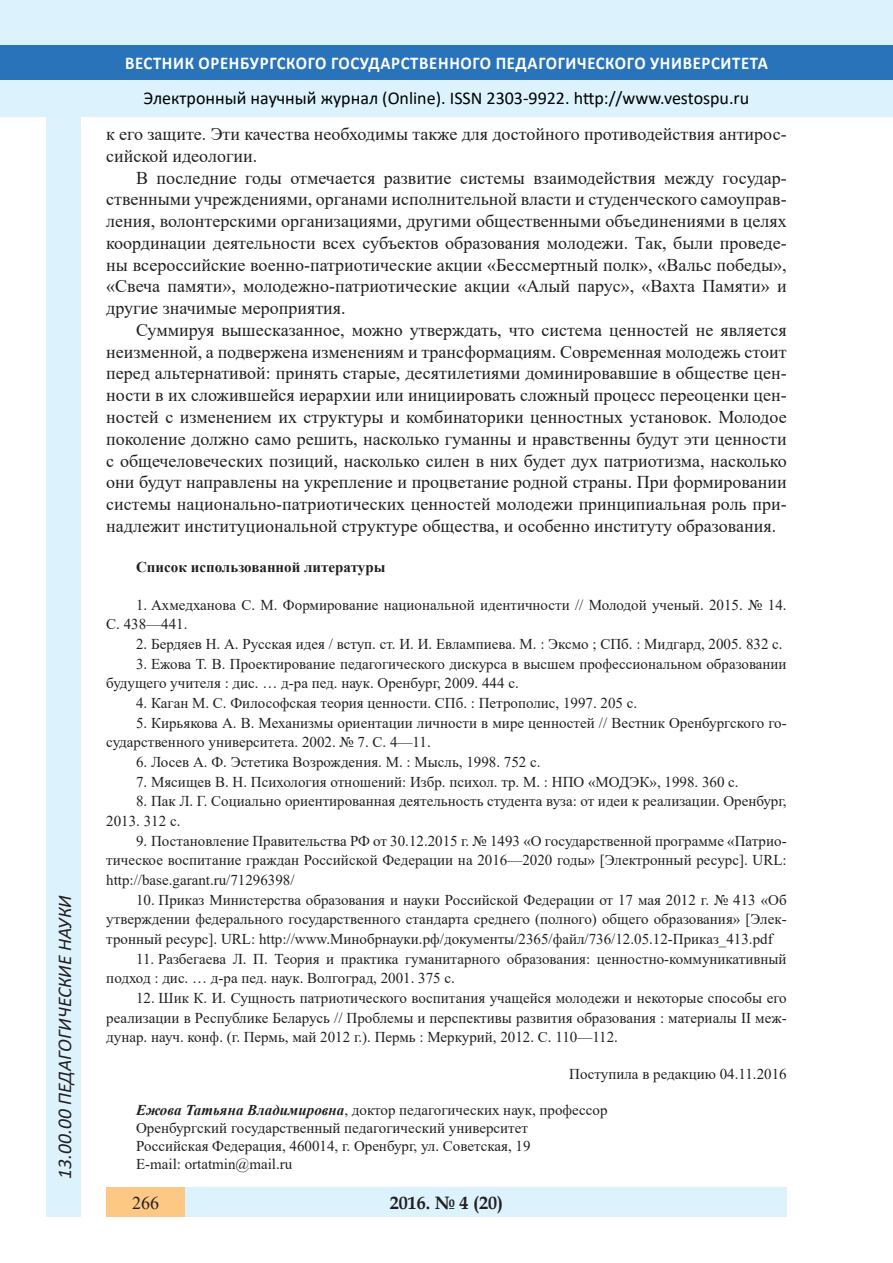
<style>
.page{position:relative;width:893px;height:1263px;background:#fff}
.page>*{position:absolute;margin:0;border:0;box-sizing:border-box;transform-origin:0 0}
.t1{font:italic 19.5px "Calibri";color:#231f20}
.Стиль2{font:18px/21.8px "Times New Roman";color:#231f20;text-align:justify}
.t2{font:18px "Calibri";color:#000}
.t3{font:700 18px "Calibri";letter-spacing:.04em;color:#fff;scale:.93 1}
.t4{font:700 18px "Book Antiqua";color:#231f20}
.литература{font:15px/19.6px "Times New Roman";color:#231f20}
.литература-2{font:700 15px "Times New Roman";color:#231f20}
.s1{font-weight:700;font-style:italic}
</style>
<div class="page">
<div style="left:0;top:0;width:893px;height:116px;background:#dcf2fc"></div>
<div style="left:0;top:45px;width:893px;height:34px;background:#2873ba"></div>
<div style="left:106px;top:1188px;width:681px;height:29px;background:#dcf2fc"></div>
<div style="left:106px;top:1188px;width:79px;height:29px;background:#fdc784"></div>
<div style="left:47px;top:116px;width:34px;height:1101px;background:#dcf2fc"></div>
<h1 class="t1" style="left:51px;top:1179px;width:285px;rotate:-90deg">13.00.00 ПЕДАГОГИЧЕСКИЕ НАУКИ</h1>
<h1 class="t1" style="left:51px;top:1105px;width:206px;rotate:-90deg">БИОЛОГИЧЕСКИЕ НАУКИ</h1>
<h1 class="t1" style="left:51px;top:1179px;width:11px;rotate:-90deg">0</h1>
<p class="t3" style="left:125px;top:50px;width:693px">ВЕСТНИК ОРЕНБУРГСКОГО ГОСУДАРСТВЕННОГО ПЕДАГОГИЧЕСКОГО УНИВЕРСИТЕТА</p>
<p class="t2" style="left:144px;top:85px;width:607px">Электронный научный журнал (Online). ISSN 2303-9922. http://www.vestospu.ru</p>
<p class="t2" style="left:583px;top:85px;width:13px">t</p>
<p class="Стиль2" style="left:106px;top:123px;width:682px">к его защите. Эти качества необходимы также для достойного противодействия антирос&shy;сийской идеологии.</p>
<p class="Стиль2" style="left:106px;top:166px;width:682px;text-indent:30px">В последние годы отмечается развитие системы взаимодействия между государ&shy;ственными учреждениями, органами исполнительной власти и студенческого самоуправ&shy;ления, волонтерскими организациями, другими общественными объединениями в целях координации деятельности всех субъектов образования молодежи. Так, были проведе&shy;ны всероссийские военно-патриотические акции «Бессмертный полк», «Вальс победы», «Свеча памяти», молодежно-патриотические акции «Алый парус», «Вахта Памяти» и другие значимые мероприятия.</p>
<p class="Стиль2" style="left:106px;top:318px;width:682px;text-indent:30px">Суммируя вышесказанное, можно утверждать, что система ценностей нe является неизменной, а подвержена изменениям и трансформациям. Современная молодежь стоит перед альтернативой: принять старые, десятилетиями доминировавшие в обществе цен&shy;ности в их сложившейся иерархии или инициировать сложный процесс переоценки цен&shy;ностей с изменением их структуры и комбинаторики ценностных установок. Молодое поколение должно само решить, насколько гуманны и нравственны будут эти ценности с общечеловеческих позиций, насколько силен в них будет дух патриотизма, насколько они будут направлены на укрепление и процветание родной страны. При формировании системы национально-патриотических ценностей молодежи принципиальная роль при&shy;надлежит институциональной структуре общества, и особенно институту образования.</p>
<p class="литература-2" style="left:136px;top:556px;width:251px">Список использованной литературы</p>
<p class="литература" style="left:106px;top:594px;width:682px;text-indent:30px">1. Ахмедханова С. М. Формирование национальной идентичности // Молодой ученый. 2015. № 14.<br>С. 438—441.</p>
<p class="литература" style="left:136px;top:634px;width:648px">2. Бердяев Н. А. Русская идея / вступ. ст. И. И. Евлампиева. М. : Эксмо ; СПб. : Мидгард, 2005. 832 с.</p>
<p class="литература" style="left:106px;top:653px;width:682px;text-indent:30px">3. Ежова Т. В. Проектирование педагогического дискурса в высшем профессиональном образовании будущего учителя : дис. … д-ра пед. наук. Оренбург, 2009. 444 с.</p>
<p class="литература" style="left:136px;top:693px;width:503px">4. Каган М. С. Философская теория ценности. СПб. : Петрополис, 1997. 205 с.</p>
<p class="литература" style="left:106px;top:712px;width:682px;text-indent:30px">5. Кирьякова А. В. Механизмы ориентации личности в мире ценностей // Вестник Оренбургского го&shy;сударственного университета. 2002. № 7. С. 4—11.</p>
<p class="литература" style="left:136px;top:752px;width:406px">6. Лосев А. Ф. Эстетика Возрождения. М. : Мысль, 1998. 752 с.</p>
<p class="литература" style="left:136px;top:771px;width:604px">7. Мясищев В. Н. Психология отношений: Избр. психол. тр. М. : НПО «МОДЭК», 1998. 360 с.</p>
<p class="литература" style="left:106px;top:791px;width:682px;text-indent:30px">8. Пак Л. Г. Социально ориентированная деятельность студента вуза: от идеи к реализации. Оренбург,<br>2013. 312 с.</p>
<p class="литература" style="left:106px;top:830px;width:682px;text-align:justify;text-indent:30px">9. Постановление Правительства РФ от 30.12.2015 г. № 1493 «О государственной программе «Патрио&shy;тическое воспитание граждан Российской Федерации на 2016—2020 годы» [Электронный ресурс]. URL: http://base.garant.ru/71296398/</p>
<p class="литература" style="left:106px;top:889px;width:682px;text-align:justify;text-indent:30px">10. Приказ Министерства образования и науки Российской Федерации от 17 мая 2012 г. № 413 «Об утверждении федерального государственного стандарта среднего (полного) общего образования» [Элек&shy;тронный ресурс]. URL: http://www.Минобрнауки.рф/документы/2365/файл/736/12.05.12-Приказ_413.pdf</p>
<p class="литература" style="left:106px;top:948px;width:682px;text-indent:30px">11. Разбегаева Л. П. Теория и практика гуманитарного образования: ценностно-коммуникативный подход : дис. … д-ра пед. наук. Волгоград, 2001. 375 с.</p>
<p class="литература" style="left:106px;top:987px;width:682px;text-align:justify;text-indent:30px">12. Шик К. И. Сущность патриотического воспитания учащейся молодежи и некоторые способы его реализации в Республике Беларусь // Проблемы и перспективы развития образования : материалы II меж&shy;дунар. науч. конф. (г. Пермь, май 2012 г.). Пермь : Меркурий, 2012. С. 110—112.</p>
<p class="литература" style="left:569px;top:1063px;width:219px">Поступила в редакцию 04.11.2016</p>
<p class="литература" style="left:136px;top:1099px;width:473px"><span class="s1">Ежова Татьяна Владимировна</span>, доктор педагогических наук, профессор</p>
<p class="литература" style="left:136px;top:1118px;width:393px">Оренбургский государственный педагогический университет</p>
<p class="литература" style="left:136px;top:1136px;width:396px">Российская Федерация, 460014, г. Оренбург, ул. Советская, 19</p>
<p class="литература" style="left:136px;top:1154px;width:158px">Е-mail: ortatmin@mail.ru</p>
<p class="Стиль2" style="left:132px;top:1191px;width:28px">266</p>
<p class="t4" style="left:390px;top:1190px;width:115px">2016. № 4 (20)</p>
</div>
